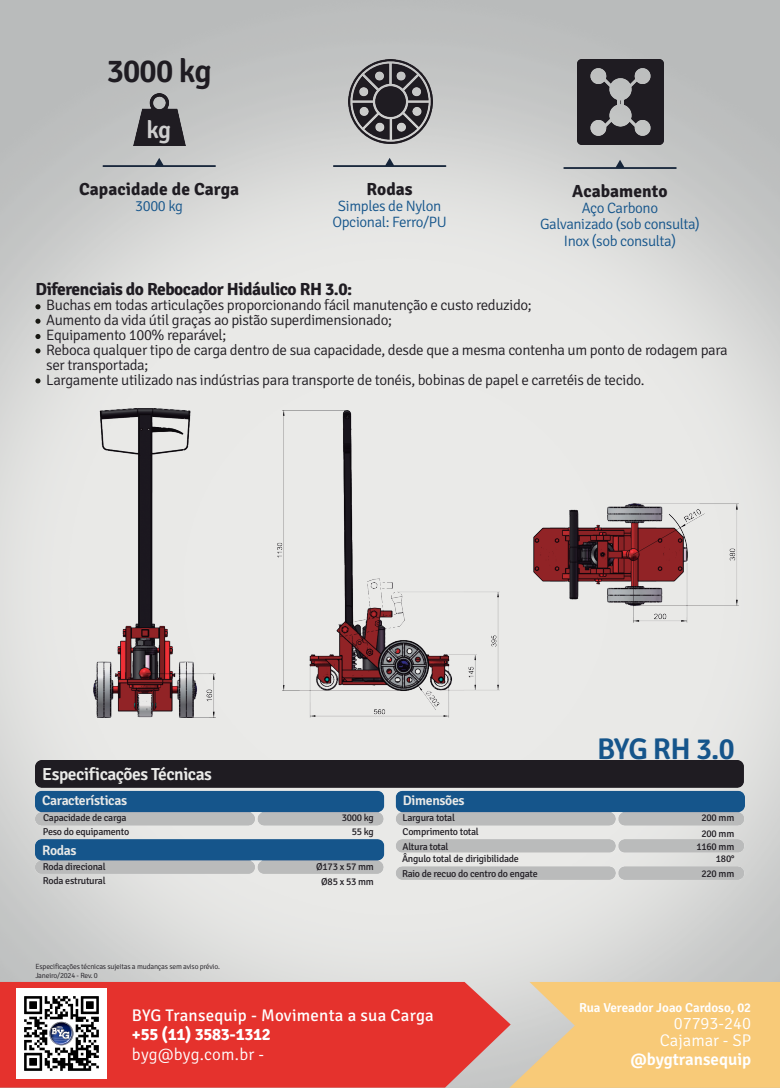
<style>
.page{position:relative;width:780px;height:1088px;background:#fff}
.page>*{position:absolute;margin:0;border:0;box-sizing:border-box;transform-origin:0 0}
.t1{font:700 37.5px "Signika";color:#17568b}
.t2{font:600 32.62px "Signika";letter-spacing:-.025em;color:#1f1c22}
.t3{font:600 30px "Signika";color:#15558b}
.t4{font:600 24.5px "Signika";color:#cecece}
.t5{font:700 17.5px "Signika";letter-spacing:-.02em;color:#1f1c22}
.t6{font:700 17.5px "Signika";letter-spacing:.005em;color:#1f1c22}
.t7{font:600 17.5px "Signika";letter-spacing:-.025em;color:#eaeae8}
.t8{font:300 16.88px/16.9px "Signika";color:#fff;text-align:right}
.t9{font:16.88px "Signika";letter-spacing:.015em;color:#fff}
.t10{font:700 16.88px "Signika";letter-spacing:-.015em;color:#fff}
.t11{font:600 16.88px "Signika";color:#fff}
.t12{font:300 15px/15px "Signika";letter-spacing:-.025em;color:#1f1c22}
.t13{font:300 15px/16.2px "Signika";letter-spacing:-.025em;color:#15558b;text-align:center}
.t14{font:600 15px "Signika";color:#1f1c22}
.t15{font:600 13.75px "Signika";letter-spacing:-.025em;color:#eaeae8}
.t16{font:600 13px "Signika";color:#fff}
.t17{font:10px "Signika";letter-spacing:-.025em;color:#1f1c22}
.t18{font:300 7.5px/9px "Signika";letter-spacing:-.025em;color:#1f1c22}
.s1{font-weight:300}
</style>
<div class="page">
<img style="left:0;top:173px;width:779px;height:809px">
<div style="left:122px;top:271px;width:262px;height:618px;background:#e9e9e7"></div>
<div style="left:141px;top:269px;width:144px;height:43px;background:#e7e7e5"></div>
<img style="left:686px;top:320px;width:23px;height:23px">
<img style="left:686px;top:349px;width:23px;height:24px">
<img style="left:686px;top:382px;width:23px;height:5px">
<img style="left:686px;top:395px;width:23px;height:24px">
<img style="left:535px;top:274px;width:174px;height:17px">
<div style="left:400px;top:274px;width:129px;height:17px;background:#e9e9e7"></div>
<img style="left:0;top:0;width:779px;height:155px">
<img style="left:35px;top:34px;width:155px;height:156px">
<img style="left:35px;top:761px;width:709px;height:119px">
<img style="left:93px;top:409px;width:123px;height:308px">
<img style="left:278px;top:410px;width:221px;height:307px">
<img style="left:533px;top:503px;width:205px;height:120px">
<svg style="left:35px;top:304px;width:6px;height:5px"></svg>
<svg style="left:35px;top:319px;width:6px;height:5px"></svg>
<svg style="left:35px;top:334px;width:6px;height:5px"></svg>
<svg style="left:35px;top:348px;width:6px;height:5px"></svg>
<svg style="left:35px;top:378px;width:6px;height:5px"></svg>
<svg style="left:333px;top:158px;width:113px;height:9px"></svg>
<img style="left:348px;top:60px;width:84px;height:84px">
<svg style="left:102px;top:158px;width:114px;height:9px"></svg>
<img style="left:133px;top:93px;width:53px;height:52px">
<svg style="left:563px;top:160px;width:113px;height:9px"></svg>
<img style="left:577px;top:59px;width:86px;height:85px">
<svg style="left:509px;top:982px;width:270px;height:106px;background:#f2ca83"></svg>
<svg style="left:0;top:982px;width:510px;height:105px;background:#e33d38"></svg>
<img style="left:17px;top:1078px;width:88px;height:2px">
<img style="left:17px;top:989px;width:89px;height:89px">
<h2 class="t2" style="left:107px;top:52px;width:106px">3000 kg</h2>
<h3 class="t4" style="left:146px;top:115px;width:26px">kg</h3>
<p class="t6" style="left:79px;top:178px;width:161px">Capacidade de Carga</p>
<p class="t13" style="left:135px;top:198px;width:49px">3000 kg</p>
<p class="t5" style="left:366px;top:178px;width:48px">Rodas</p>
<p class="t13" style="left:332px;top:198px;width:116px">Simples de Nylon<br>Opcional: Ferro/PU</p>
<p class="t6" style="left:572px;top:180px;width:97px">Acabamento</p>
<p class="t13" style="left:540px;top:200px;width:161px">Aço Carbono<br>Galvanizado (sob consulta)<br>Inox (sob consulta)</p>
<h1 class="t1" style="left:502px;top:231px;width:209px"><span class="s1">BYG</span> RH 3000</h1>
<p class="t5" style="left:35px;top:279px;width:318px">Diferenciais do Rebocador Hidáulico RH 3.0:</p>
<p class="t12" style="left:46px;top:298px;width:683px">Buchas em todas articulações proporcionando fácil manutenção e custo reduzido;<br>Aumento da vida útil graças ao pistão superdimensionado;<br>Equipamento 100% reparável;<br>Reboca qualquer tipo de carga dentro de sua capacidade, desde que a mesma contenha um ponto de rodagem para ser transportada;<br>Largamente utilizado nas indústrias para transporte de tonéis, bobinas de papel e carretéis de tecido.</p>
<p class="t14" style="left:516px;top:375px;width:161px">Pisos Regulares e Planos</p>
<p class="t7" style="left:42px;top:764px;width:171px">Especificações Técnicas</p>
<p class="t15" style="left:42px;top:793px;width:86px">Características</p>
<p class="t17" style="left:43px;top:811px;width:85px">Capacidade de carga</p>
<p class="t17" style="left:341px;top:811px;width:34px">3000 kg</p>
<p class="t17" style="left:43px;top:826px;width:88px">Peso do equipamento</p>
<p class="t17" style="left:352px;top:826px;width:23px">55 kg</p>
<p class="t15" style="left:42px;top:843px;width:36px">Rodas</p>
<p class="t17" style="left:43px;top:861px;width:64px">Roda direcional</p>
<p class="t17" style="left:316px;top:861px;width:59px">Ø173 x 57 mm</p>
<p class="t17" style="left:43px;top:875px;width:64px">Roda estrutural</p>
<p class="t17" style="left:321px;top:876px;width:54px">Ø85 x 53 mm</p>
<h3 class="t3" style="left:597px;top:731px;width:139px">BYG RH 3.0</h3>
<p class="t15" style="left:403px;top:793px;width:63px">Dimensões</p>
<p class="t17" style="left:402px;top:811px;width:54px">Largura total</p>
<p class="t17" style="left:701px;top:812px;width:34px">200 mm</p>
<p class="t17" style="left:402px;top:826px;width:78px">Comprimento total</p>
<p class="t17" style="left:701px;top:827px;width:34px">200 mm</p>
<p class="t17" style="left:402px;top:841px;width:47px">Altura total</p>
<p class="t17" style="left:696px;top:841px;width:39px">1160 mm</p>
<p class="t17" style="left:402px;top:853px;width:118px">Ângulo total de dirigibilidade</p>
<p class="t17" style="left:715px;top:853px;width:20px">180°</p>
<p class="t17" style="left:402px;top:868px;width:137px">Raio de recuo do centro do engate</p>
<p class="t17" style="left:701px;top:868px;width:34px">220 mm</p>
<p class="t18" style="left:35px;top:961px;width:186px">Especificações técnicas sujeitas a mudanças sem aviso prévio.<br>Janeiro/2024 - Rev. 0</p>
<p class="t18" style="left:35px;top:971px;width:62px">Imagens Ilustrativas</p>
<p class="t9" style="left:132px;top:1005px;width:303px">BYG Transequip - Movimenta a sua Carga</p>
<p class="t10" style="left:132px;top:1024px;width:140px">+55 (11) 3583-1312</p>
<p class="t8" style="left:132px;top:1046px;width:134px">byg@byg.com.br -</p>
<p class="t16" style="left:579px;top:1000px;width:174px">Rua Vereador Joao Cardoso, 02</p>
<p class="t8" style="left:659px;top:1015px;width:93px">07793-240<br>Cajamar - SP</p>
<p class="t11" style="left:630px;top:1050px;width:122px">@bygtransequip</p>
</div>
